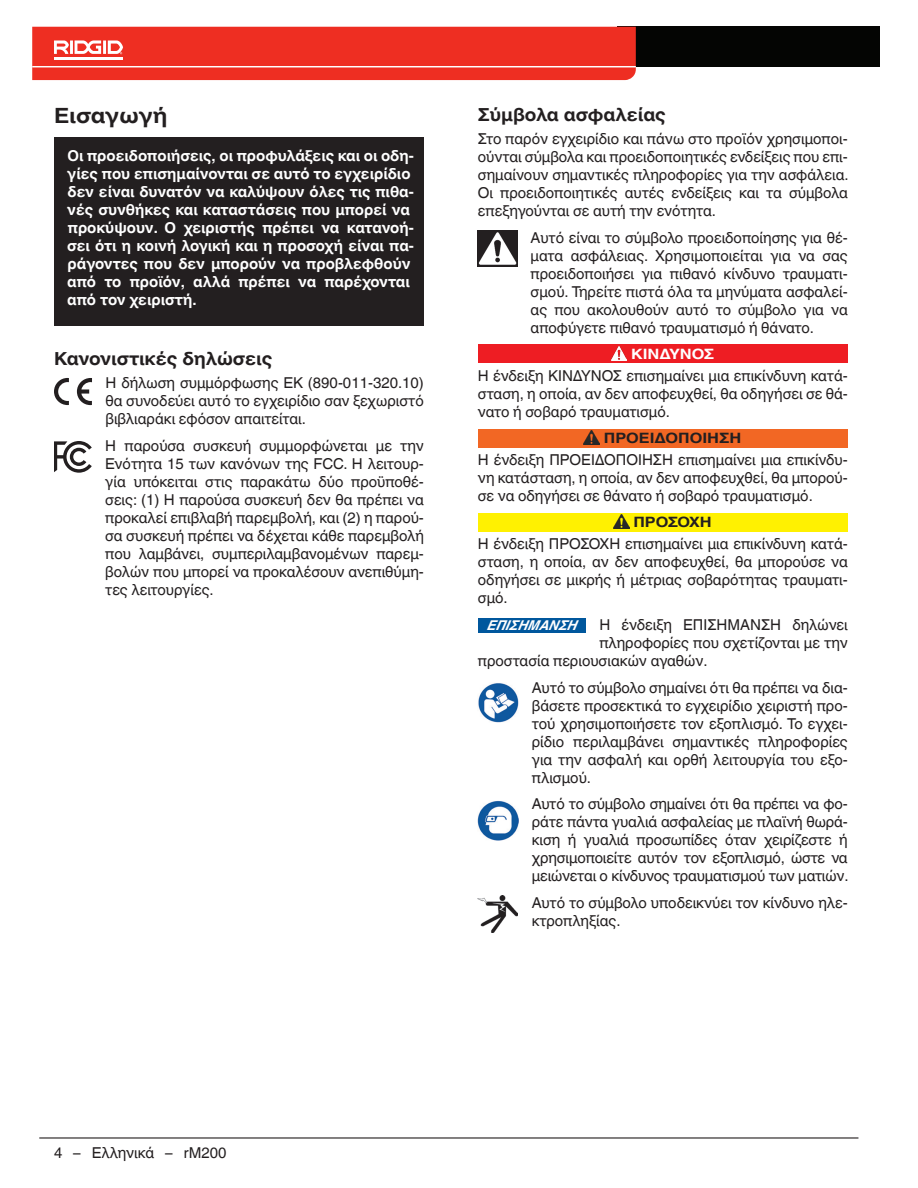
<style>
.page{position:relative;width:918px;height:1188px;background:#fff}
.page>*{position:absolute;margin:0;border:0;box-sizing:border-box;transform-origin:0 0}
.Head_1___h1{font:700 21px "Helvetica World";color:#231f20;scale:1.1 1}
.Head_2____h2{font:700 18px "Helvetica World";color:#231f20;scale:1.05 1}
.Basic_Normal___bn{font:15px/18px "Helvetica World";color:#231f20;text-align:justify}
.Basic_Bold____bb{font:700 15px/18px "Helvetica World";color:#fff}
.Safety_Bar_Symbol{font:700 14.25px "Helvetica World";color:#231f20;scale:1.15 1}
.Safety_Bar_Symbol-2{font:700 14.25px "Helvetica World";color:#fff;scale:1.15 1}
.Notice_White{font:italic 700 13.5px "Helvetica World";color:#fff}
</style>
<div class="page">
<div style="left:617px;top:27px;width:263px;height:40px;background:#040503"></div>
<div style="left:32px;top:27px;width:604px;height:53px;background:#ee2e22"></div>
<hr style="left:54px;top:57px;width:69px;height:3px;background:#fff">
<hr style="left:39px;top:1137px;width:819px;height:2px;background:#231f20">
<img style="left:478px;top:231px;width:39px;height:36px">
<div style="left:478px;top:345px;width:370px;height:18px;background:#ee1d23"></div>
<img style="left:611px;top:346px;width:16px;height:14px">
<div style="left:478px;top:429px;width:370px;height:18px;background:#f26724"></div>
<img style="left:584px;top:430px;width:15px;height:14px">
<div style="left:478px;top:513px;width:370px;height:18px;background:#fff101"></div>
<img style="left:613px;top:514px;width:16px;height:15px">
<div style="left:478px;top:618px;width:108px;height:14px;background:#00579d"></div>
<img style="left:478px;top:683px;width:40px;height:40px">
<img style="left:478px;top:801px;width:40px;height:40px">
<img style="left:478px;top:896px;width:40px;height:36px">
<div style="left:54px;top:137px;width:370px;height:189px;background:#231f20"></div>
<svg style="left:77px;top:378px;width:15px;height:27px"></svg>
<svg style="left:54px;top:378px;width:15px;height:27px"></svg>
<svg style="left:54px;top:441px;width:38px;height:32px"></svg>
<p class="Head_1___h1" style="left:54px;top:104px;width:105px">Εισαγωγή</p>
<p class="Basic_Bold____bb" style="left:67px;top:147px;width:348px">Οι προειδοποιήσεις, οι προφυλάξεις και οι οδη&shy;γίες που επισημαίνονται σε αυτό το εγχειρίδιο δεν είναι δυνατόν να καλύψουν όλες τις πιθα&shy;νές συνθήκες και καταστάσεις που μπορεί να προκύψουν. Ο χειριστής πρέπει να κατανοή&shy;σει ότι η κοινή λογική και η προσοχή είναι πα&shy;ράγοντες που δεν μπορούν να προβλεφθούν από το προϊόν, αλλά πρέπει να παρέχονται από τον χειριστή.</p>
<p class="Head_2____h2" style="left:54px;top:348px;width:209px">Κανονιστικές δηλώσεις</p>
<p class="Basic_Normal___bn" style="left:106px;top:374px;width:320px">Η δήλωση συμμόρφωσης ΕΚ (890-011-320.10) θα συνοδεύει αυτό το εγχειρίδιο σαν ξεχωριστό βιβλιαράκι εφόσον απαιτείται.</p>
<p class="Basic_Normal___bn" style="left:105px;top:437px;width:320px">Η παρούσα συσκευή συμμορφώνεται με την Ενότητα 15 των κανόνων της FCC. Η λειτουρ&shy;γία υπόκειται στις παρακάτω δύο προϋποθέ&shy;σεις: (1) Η παρούσα συσκευή δεν θα πρέπει να προκαλεί επιβλαβή παρεμβολή, και (2) η παρού&shy;σα συσκευή πρέπει να δέχεται κάθε παρεμβολή που λαμβάνει, συμπεριλαμβανομένων παρεμ&shy;βολών που μπορεί να προκαλέσουν ανεπιθύμη&shy;τες λειτουργίες.</p>
<p class="Head_2____h2" style="left:478px;top:104px;width:181px">Σύμβολα ασφαλείας</p>
<p class="Basic_Normal___bn" style="left:478px;top:130px;width:372px">Στο παρόν εγχειρίδιο και πάνω στο προϊόν χρησιμοποι&shy;ούνται σύμβολα και προειδοποιητικές ενδείξεις που επι&shy;σημαίνουν σημαντικές πληροφορίες για την ασφάλεια.<br>Οι προειδοποιητικές αυτές ενδείξεις και τα σύμβολα επεξηγούνται σε αυτή την ενότητα.</p>
<p class="Basic_Normal___bn" style="left:531px;top:229px;width:319px">Αυτό είναι το σύμβολο προειδοποίησης για θέ&shy;ματα ασφάλειας. Χρησιμοποιείται για να σας προειδοποιήσει για πιθανό κίνδυνο τραυματι&shy;σμού. Τηρείτε πιστά όλα τα μηνύματα ασφαλεί&shy;ας που ακολουθούν αυτό το σύμβολο για να αποφύγετε πιθανό τραυματισμό ή θάνατο.</p>
<p class="Safety_Bar_Symbol-2" style="left:631px;top:345px;width:74px">ΚΊΝΔΥΝΟΣ</p>
<p class="Basic_Normal___bn" style="left:478px;top:367px;width:371px">Η ένδειξη ΚΙΝΔΥΝΟΣ επισημαίνει μια επικίνδυνη κατά&shy;σταση, η οποία, αν δεν αποφευχθεί, θα οδηγήσει σε θά&shy;νατο ή σοβαρό τραυματισμό.</p>
<p class="Safety_Bar_Symbol" style="left:604px;top:430px;width:121px">ΠΡΟΕΙΔΟΠΟΙΗΣΗ</p>
<p class="Basic_Normal___bn" style="left:478px;top:451px;width:371px">Η ένδειξη ΠΡΟΕΙΔΟΠΟΙΗΣΗ επισημαίνει μια επικίνδυ&shy;νη κατάσταση, η οποία, αν δεν αποφευχθεί, θα μπορού&shy;σε να οδηγήσει σε θάνατο ή σοβαρό τραυματισμό.</p>
<p class="Safety_Bar_Symbol" style="left:633px;top:514px;width:68px">ΠΡΟΣΟΧΉ</p>
<p class="Basic_Normal___bn" style="left:478px;top:535px;width:371px">Η ένδειξη ΠΡΟΣΟΧΗ επισημαίνει μια επικίνδυνη κατά&shy;σταση, η οποία, αν δεν αποφευχθεί, θα μπορούσε να οδηγήσει σε μικρής ή μέτριας σοβαρότητας τραυματι&shy;σμό.</p>
<p class="Notice_White" style="left:487px;top:617px;width:97px">ΕΠΙΣΗΜΑΝΣΗ</p>
<p class="Basic_Normal___bn" style="left:599px;top:616px;width:250px">Η ένδειξη ΕΠΙΣΗΜΑΝΣΗ δηλώνει</p>
<p class="Basic_Normal___bn" style="left:599px;top:634px;width:250px">πληροφορίες που σχετίζονται με την</p>
<p class="Basic_Normal___bn" style="left:478px;top:652px;width:231px">προστασία περιουσιακών αγαθών.</p>
<p class="Basic_Normal___bn" style="left:532px;top:679px;width:317px">Αυτό το σύμβολο σημαίνει ότι θα πρέπει να δια&shy;βάσετε προσεκτικά το εγχειρίδιο χειριστή προ&shy;τού χρησιμοποιήσετε τον εξοπλισμό. Το εγχει&shy;ρίδιο περιλαμβάνει σημαντικές πληροφορίες για την ασφαλή και ορθή λειτουργία του εξο&shy;πλισμού.</p>
<p class="Basic_Normal___bn" style="left:532px;top:795px;width:318px">Αυτό το σύμβολο σημαίνει ότι θα πρέπει να φο&shy;ράτε πάντα γυαλιά ασφαλείας με πλαϊνή θωρά&shy;κιση ή γυαλιά προσωπίδες όταν χειρίζεστε ή χρησιμοποιείτε αυτόν τον εξοπλισμό, ώστε να μειώνεται ο κίνδυνος τραυματισμού των ματιών.</p>
<p class="Basic_Normal___bn" style="left:532px;top:894px;width:318px">Αυτό το σύμβολο υποδεικνύει τον κίνδυνο ηλε&shy;κτροπληξίας.</p>
<p class="Basic_Normal___bn" style="left:54px;top:1144px;width:174px">4 – Ελληνικά – rM200</p>
</div>
